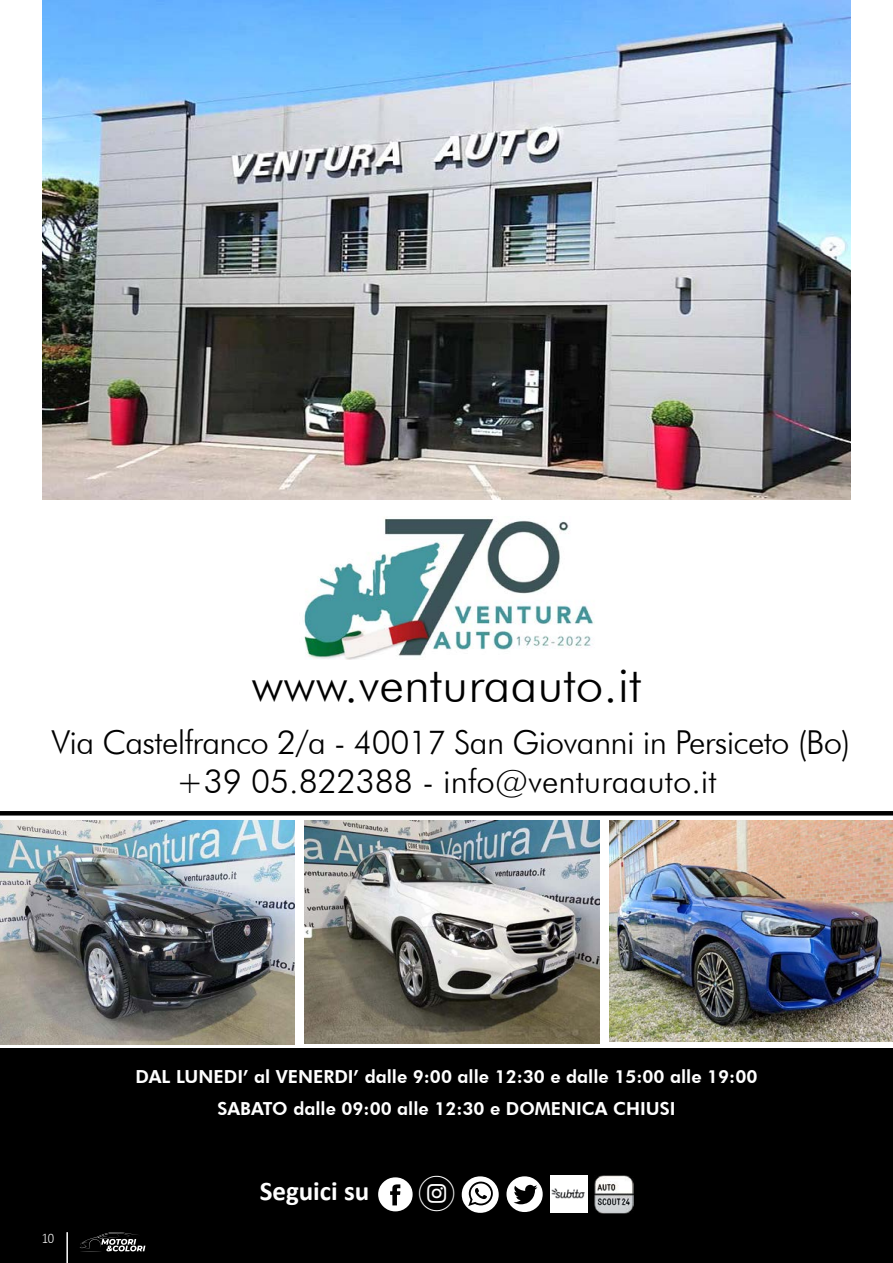
<style>
.page{position:relative;width:893px;height:1263px;background:#fff}
.page>*{position:absolute;margin:0;border:0;box-sizing:border-box;transform-origin:0 0}
.t1{font:61.8px "Social Circles";color:#fff}
.t2{font:300 49.5px "Futura BT";color:#000}
.t3{font:300 33px/39.6px "Futura BT";letter-spacing:-.02em;color:#000;text-align:center}
.t4{font:700 27px "Calibri";color:#fff}
.t5{font:800 18px/31.5px "Futura BT";color:#fff;text-align:center}
.t6{font:300 14.7px "Calibri";color:#fff;scale:.85 1}
.s1{font-size:67.5px}
.s2{font-size:64.35px}
</style>
<div class="page">
<img style="left:43px;top:0;width:807px;height:500px">
<div style="left:0;top:1048px;width:893px;height:215px;background:#000"></div>
<img style="left:0;top:821px;width:294px;height:223px">
<img style="left:305px;top:821px;width:294px;height:222px">
<img style="left:610px;top:821px;width:283px;height:220px">
<hr style="left:0;top:811px;width:893px;height:4px;background:#000">
<img style="left:304px;top:518px;width:290px;height:141px">
<img style="left:551px;top:1176px;width:36px;height:36px">
<img style="left:595px;top:1175px;width:38px;height:38px">
<hr style="left:66px;top:1232px;width:2px;height:31px;background:#fff">
<svg style="left:80px;top:1232px;width:65px;height:19px"></svg>
<h2 class="t2" style="left:252px;top:655px;width:391px">www.venturaauto.it</h2>
<h3 class="t3" style="left:52px;top:722px;width:800px">Via Castelfranco 2/a - 40017 San Giovanni in Persiceto (Bo) +39 05.822388 - info@venturaauto.it</h3>
<p class="t5" style="left:136px;top:1061px;width:623px">DAL LUNEDI’ al VENERDI’ dalle 9:00 alle 12:30 e dalle 15:00 alle 19:00<br>SABATO dalle 09:00 alle 12:30 e DOMENICA CHIUSI</p>
<p class="t6" style="left:42px;top:1229px;width:16px">10</p>
<h3 class="t4" style="left:260px;top:1172px;width:111px">Seguici su</h3>
<h1 class="t1" style="left:373px;top:1158px;width:176px">f<sup>l</sup><span class="s1">w</span><span class="s2">t</span></h1>
</div>
